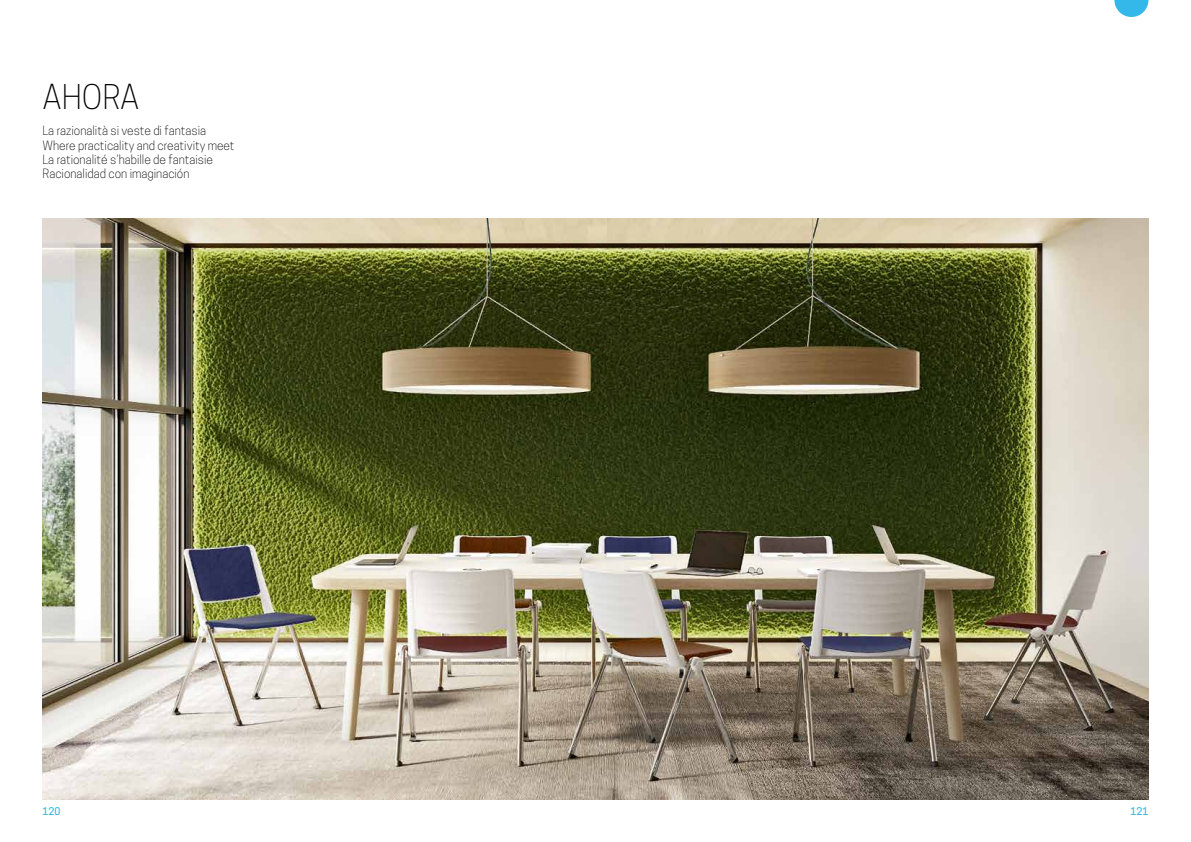
<style>
.page{position:relative;width:1191px;height:842px;background:#fff}
.page>*{position:absolute;margin:0;border:0;box-sizing:border-box;transform-origin:0 0}
.t1{font:300 32px "Cooper Hewitt";color:#000}
.t2{font:300 12px/14.3px "Cooper Hewitt";color:#000}
.t3{font:500 10px "Cooper Hewitt";color:#33b8e9}
</style>
<div class="page">
<svg style="left:1114px;top:0;width:34px;height:17px"></svg>
<img style="left:43px;top:218px;width:1105px;height:581px">
<h1 class="t1" style="left:43px;top:78px;width:98px">AHORA</h1>
<p class="t2" style="left:43px;top:123px;width:194px">La razionalità si veste di fantasia Where practicality and creativity meet La rationalité s’habille de fantaisie Racionalidad con imaginación</p>
<p class="t3" style="left:43px;top:806px;width:19px">120</p>
<p class="t3" style="left:1130px;top:806px;width:19px">121</p>
</div>
